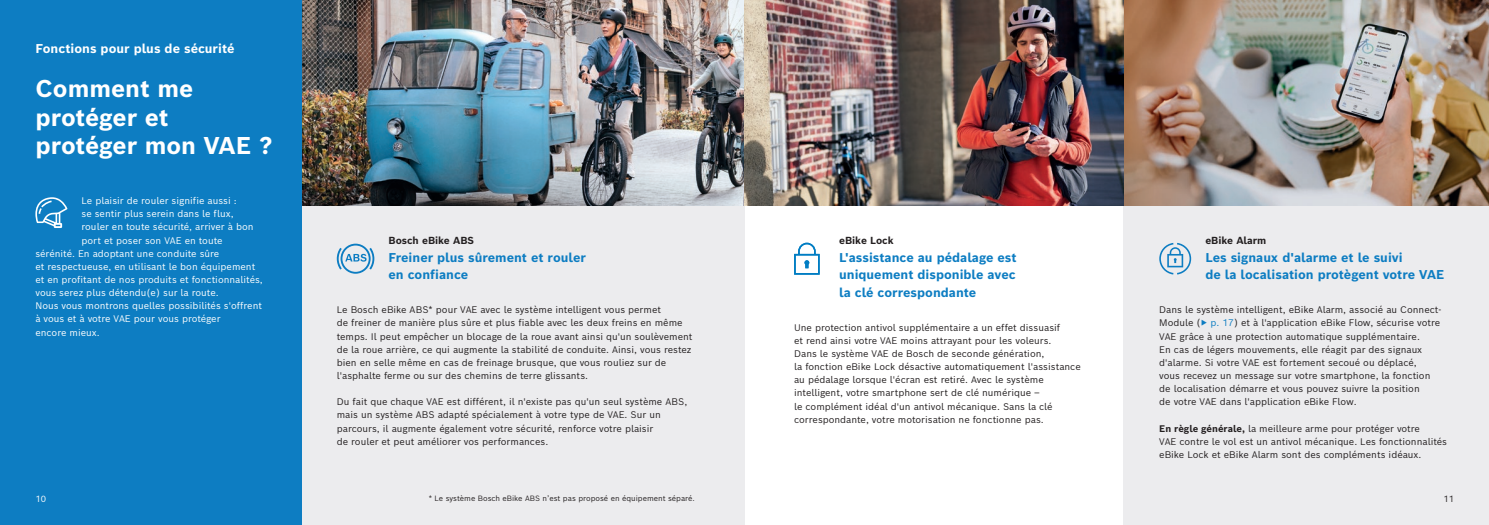
<style>
.page{position:relative;width:1489px;height:525px;background:#fff}
.page>*{position:absolute;margin:0;border:0;box-sizing:border-box;transform-origin:0 0}
.t1{font:700 23.75px/28.5px "Bosch Sans";color:#fff}
.t2{font:700 12.5px/17.5px "Bosch Sans";color:#0d7dc2}
.t3{font:700 12.5px "Bosch Sans";color:#fff}
.t4{font:700 10px "Bosch Sans";color:#231f20}
.t5{font:9.38px/13.1px "Bosch Sans";color:#231f20}
.t6{font:9.38px "Bosch Sans";color:#fff}
.t7{font:8.75px "Bosch Sans";color:#fff}
.t8{font:8.75px "Bosch Sans";color:#231f20}
.t9{font:7.5px "Bosch Sans";color:#231f20}
.s1{font-weight:300;color:#0d7dc2}
.s2{color:#0d7dc2}
.s3{font-weight:700}
</style>
<div class="page">
<div style="left:301px;top:0;width:443px;height:524px;background:#ececee"></div>
<div style="left:1123px;top:0;width:365px;height:524px;background:#ececee"></div>
<img style="left:301px;top:0;width:443px;height:206px">
<img style="left:1123px;top:0;width:365px;height:206px">
<img style="left:744px;top:0;width:379px;height:206px">
<div style="left:0;top:0;width:301px;height:524px;background:#0d7dc2"></div>
<svg style="left:1159px;top:243px;width:32px;height:31px"></svg>
<svg style="left:337px;top:243px;width:37px;height:30px"></svg>
<svg style="left:794px;top:242px;width:25px;height:32px"></svg>
<svg style="left:35px;top:197px;width:32px;height:31px"></svg>
<h2 class="t3" style="left:35px;top:40px;width:200px">Fonctions pour plus de sécurité</h2>
<h1 class="t1" style="left:35px;top:74px;width:239px">Comment me protéger et protéger mon VAE ?</h1>
<p class="t6" style="left:81px;top:194px;width:157px">Le plaisir de rouler signifie aussi :</p>
<p class="t6" style="left:81px;top:207px;width:154px">se sentir plus serein dans le flux,</p>
<p class="t6" style="left:81px;top:220px;width:173px">rouler en toute sécurité, arriver à bon</p>
<p class="t6" style="left:81px;top:234px;width:142px">port et poser son VAE en toute</p>
<p class="t6" style="left:35px;top:247px;width:185px">sérénité. En adoptant une conduite sûre</p>
<p class="t6" style="left:35px;top:260px;width:221px">et respectueuse, en utilisant le bon équipement</p>
<p class="t6" style="left:35px;top:273px;width:229px">et en profitant de nos produits et fonctionnalités,</p>
<p class="t6" style="left:35px;top:286px;width:185px">vous serez plus détendu(e) sur la route.</p>
<p class="t6" style="left:35px;top:299px;width:228px">Nous vous montrons quelles possibilités s'offrent</p>
<p class="t6" style="left:35px;top:312px;width:187px">à vous et à votre VAE pour vous protéger</p>
<p class="t6" style="left:35px;top:325px;width:66px">encore mieux.</p>
<p class="t4" style="left:388px;top:234px;width:87px">Bosch eBike ABS</p>
<h2 class="t2" style="left:388px;top:248px;width:199px">Freiner plus sûrement et rouler en confiance</h2>
<p class="t5" style="left:337px;top:303px;width:357px">Le Bosch eBike ABS* pour VAE avec le système intelligent vous permet<br>de freiner de manière plus sûre et plus fiable avec les deux freins en même temps. Il peut empêcher un blocage de la roue avant ainsi qu'un soulèvement de la roue arrière, ce qui augmente la stabilité de conduite. Ainsi, vous restez bien en selle même en cas de freinage brusque, que vous rouliez sur de l'asphalte ferme ou sur des chemins de terre glissants.</p>
<p class="t5" style="left:337px;top:394px;width:352px">Du fait que chaque VAE est différent, il n'existe pas qu'un seul système ABS, mais un système ABS adapté spécialement à votre type de VAE. Sur un parcours, il augmente également votre sécurité, renforce votre plaisir<br>de rouler et peut améliorer vos performances.</p>
<p class="t4" style="left:839px;top:234px;width:56px">eBike Lock</p>
<h2 class="t2" style="left:839px;top:248px;width:179px;text-align:justify">L'assistance au pédalage est uniquement disponible avec la clé correspondante</h2>
<p class="t5" style="left:794px;top:320px;width:288px">Une protection antivol supplémentaire a un effet dissuasif<br>et rend ainsi votre VAE moins attrayant pour les voleurs.<br>Dans le système VAE de Bosch de seconde génération,<br>la fonction eBike Lock désactive automatiquement l'assistance au pédalage lorsque l'écran est retiré. Avec le système intelligent, votre smartphone sert de clé numérique –<br>le complément idéal d'un antivol mécanique. Sans la clé correspondante, votre motorisation ne fonctionne pas.</p>
<p class="t4" style="left:1205px;top:234px;width:63px">eBike Alarm</p>
<h2 class="t2" style="left:1205px;top:248px;width:240px">Les signaux d'alarme et le suivi<br>de la localisation protègent votre VAE</h2>
<p class="t5" style="left:1159px;top:303px;width:283px">Dans le système intelligent, eBike Alarm, associé au Connect-Module (<span class="s1">▶</span> <span class="s2">p. 17</span>) et à l'application eBike Flow, sécurise votre VAE grâce à une protection automatique supplémentaire.<br>En cas de légers mouvements, elle réagit par des signaux d'alarme. Si votre VAE est fortement secoué ou déplacé,<br>vous recevez un message sur votre smartphone, la fonction de localisation démarre et vous pouvez suivre la position<br>de votre VAE dans l'application eBike Flow.</p>
<p class="t5" style="left:1159px;top:421px;width:289px"><span class="s3">En règle générale,</span> la meilleure arme pour protéger votre<br>VAE contre le vol est un antivol mécanique. Les fonctionnalités eBike Lock et eBike Alarm sont des compléments idéaux.</p>
<p class="t9" style="left:428px;top:492px;width:268px">* Le système Bosch eBike ABS n’est pas proposé en équipement séparé.</p>
<p class="t7" style="left:35px;top:492px;width:12px">10</p>
<p class="t8" style="left:1443px;top:492px;width:12px">11</p>
</div>
